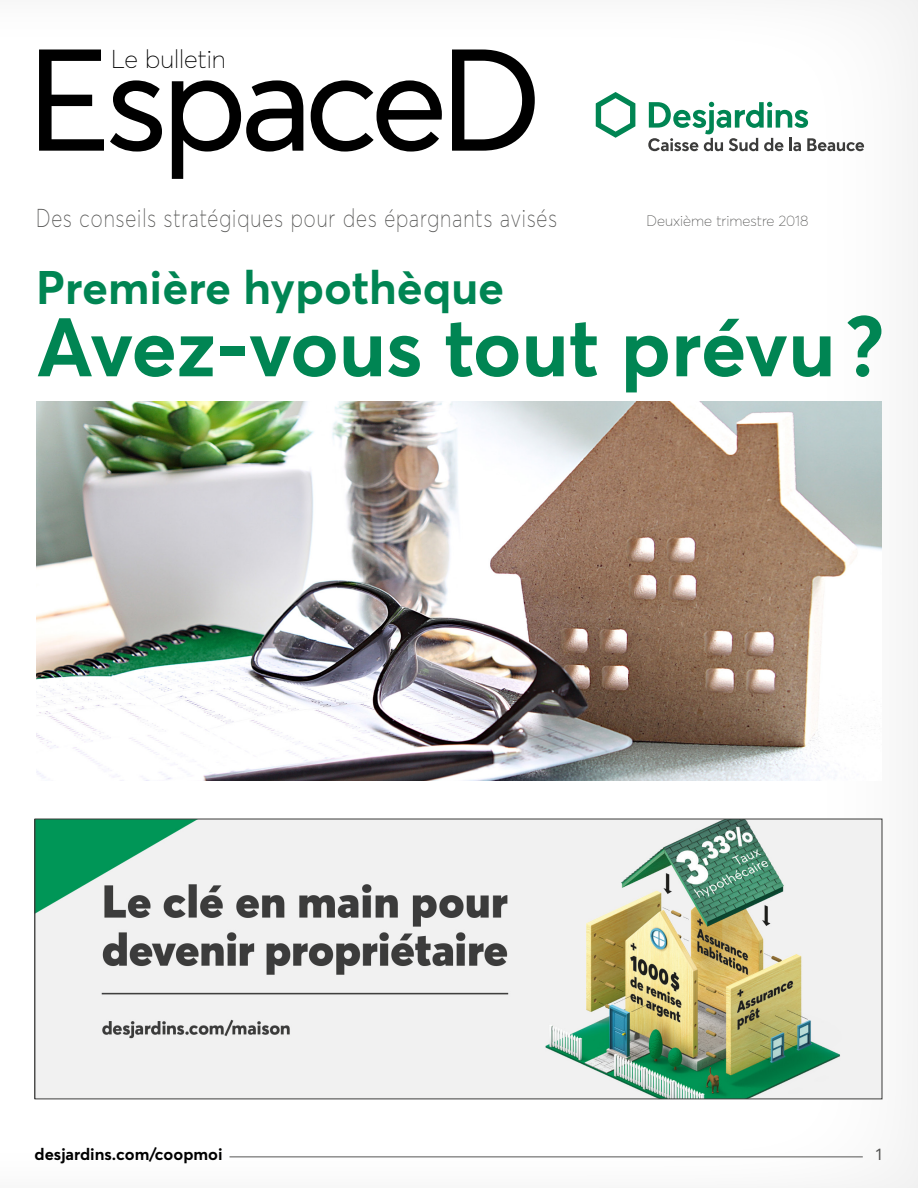
<style>
.page{position:relative;width:918px;height:1188px;background:#fff}
.page>*{position:absolute;margin:0;border:0;box-sizing:border-box;transform-origin:0 0}
.t1{font:142.5px "Averta";letter-spacing:-.055em;color:#000}
.t2{font:700 81.75px "Averta";letter-spacing:-.01em;color:#008553}
.t3{font:700 46.5px "Averta";color:#008553}
.t4{font:100 25.5px "Averta";letter-spacing:.05em;color:#575756;scale:.8 1}
.t5{font:100 25.5px "Averta";color:#000}
.t6{font:700 16.5px "Averta";color:#000}
.t7{font:16.5px "Averta";color:#575756}
.t8{font:100 15px "Averta";color:#575756}
</style>
<div class="page">
<img style="left:37px;top:821px;width:843px;height:276px">
<img style="left:36px;top:402px;width:846px;height:378px">
<svg style="left:596px;top:92px;width:39px;height:46px"></svg>
<svg style="left:648px;top:102px;width:216px;height:49px"></svg>
<h1 class="t1" style="left:26px;top:11px;width:518px">Espace D</h1>
<p class="t5" style="left:111px;top:44px;width:116px">Le bulletin</p>
<p class="t4" style="left:36px;top:202px;width:653px">Des conseils stratégiques pour des épargnants avisés</p>
<p class="t8" style="left:647px;top:212px;width:163px">Deuxième trimestre 2018</p>
<h3 class="t3" style="left:36px;top:258px;width:470px">Première hypothèque</h3>
<h2 class="t2" style="left:36px;top:295px;width:850px">Avez-vous tout prévu?</h2>
<p class="t6" style="left:35px;top:1144px;width:190px">desjardins.com/coopmoi</p>
<p class="t7" style="left:876px;top:1144px;width:8px">1</p>
</div>
